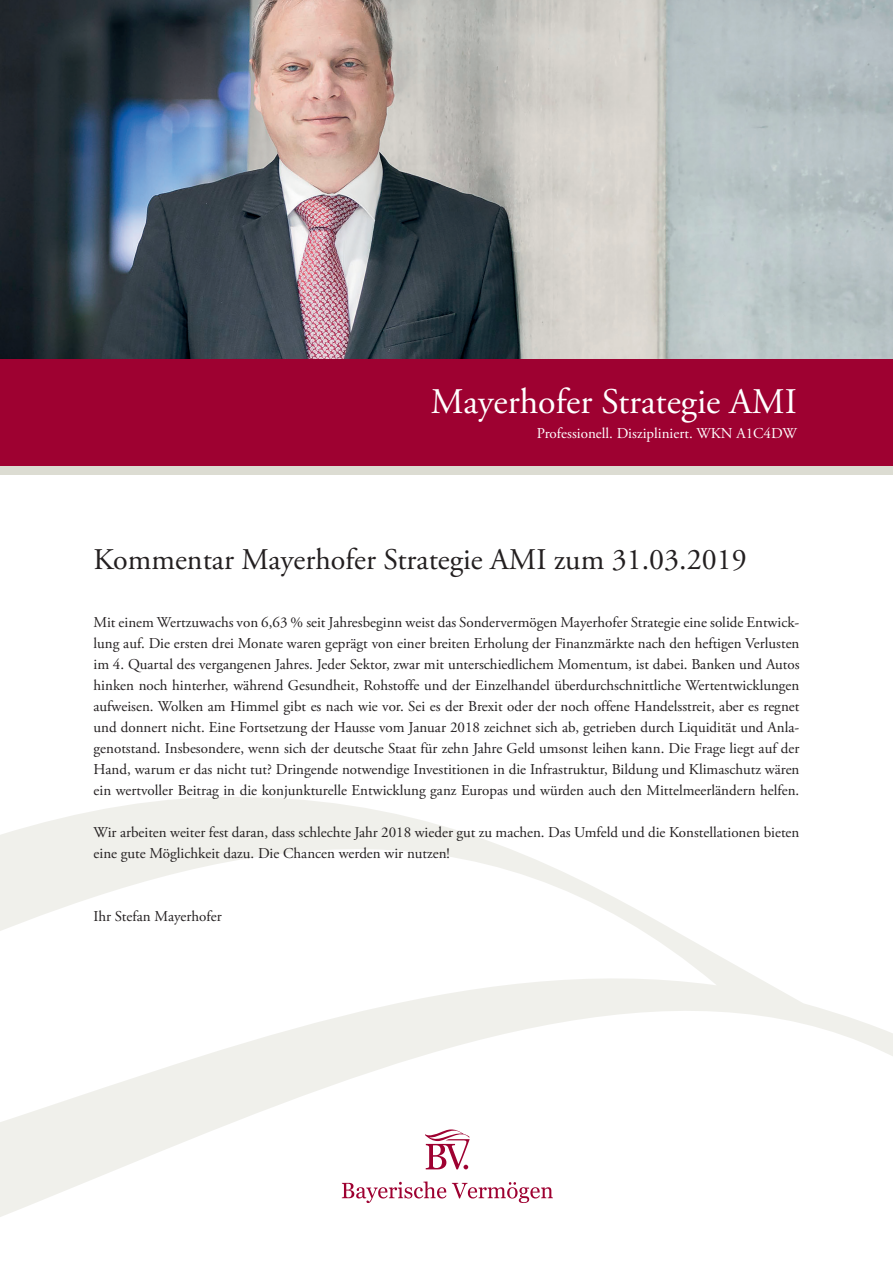
<style>
.page{position:relative;width:893px;height:1263px;background:#fff}
.page>*{position:absolute;margin:0;border:0;box-sizing:border-box;transform-origin:0 0}
.t1{font:36px "Adobe Garamond Pro";color:#fff}
.t2{font:30px "Adobe Garamond Pro";color:#231f20}
.t3{font:15px/21px "Adobe Garamond Pro";color:#231f20;text-align:justify}
.t4{font:15px "Adobe Garamond Pro";color:#fff}
</style>
<div class="page">
<svg style="left:0;top:797px;width:893px;height:420px"></svg>
<img style="left:0;top:0;width:893px;height:360px">
<svg style="left:342px;top:1181px;width:104px;height:22px"></svg>
<svg style="left:452px;top:1182px;width:101px;height:21px"></svg>
<svg style="left:425px;top:1124px;width:45px;height:45px"></svg>
<div style="left:0;top:360px;width:893px;height:106px;background:#9e0131"></div>
<div style="left:0;top:466px;width:893px;height:8px;background:#dcdcd2"></div>
<h1 class="t1" style="left:431px;top:380px;width:367px">Mayerhofer Strategie AMI</h1>
<p class="t4" style="left:537px;top:424px;width:261px">Professionell. Diszipliniert. WKN A1C4DW</p>
<h2 class="t2" style="left:94px;top:542px;width:655px">Kommentar Mayerhofer Strategie AMI zum 31.03.2019</h2>
<p class="t3" style="left:94px;top:612px;width:707px">Mit einem Wertzuwachs von 6,63 % seit Jahresbeginn weist das Sondervermögen Mayerhofer Strategie eine solide Entwick&shy;lung auf. Die ersten drei Monate waren geprägt von einer breiten Erholung der Finanzmärkte nach den heftigen Verlusten im 4. Quartal des vergangenen Jahres. Jeder Sektor, zwar mit unterschiedlichem Momentum, ist dabei. Banken und Autos hinken noch hinterher, während Gesundheit, Rohstoffe und der Einzelhandel überdurchschnittliche Wertentwicklungen aufweisen. Wolken am Himmel gibt es nach wie vor. Sei es der Brexit oder der noch offene Handelsstreit, aber es regnet und donnert nicht. Eine Fortsetzung der Hausse vom Januar 2018 zeichnet sich ab, getrieben durch Liquidität und Anla&shy;genotstand. Insbesondere, wenn sich der deutsche Staat für zehn Jahre Geld umsonst leihen kann. Die Frage liegt auf der Hand, warum er das nicht tut? Dringende notwendige Investitionen in die Infrastruktur, Bildung und Klimaschutz wären ein wertvoller Beitrag in die konjunkturelle Entwicklung ganz Europas und würden auch den Mittelmeerländern helfen.</p>
<p class="t3" style="left:94px;top:822px;width:707px">Wir arbeiten weiter fest daran, dass schlechte Jahr 2018 wieder gut zu machen. Das Umfeld und die Konstellationen bieten eine gute Möglichkeit dazu. Die Chancen werden wir nutzen!</p>
<p class="t3" style="left:94px;top:906px;width:130px">Ihr Stefan Mayerhofer</p>
</div>
